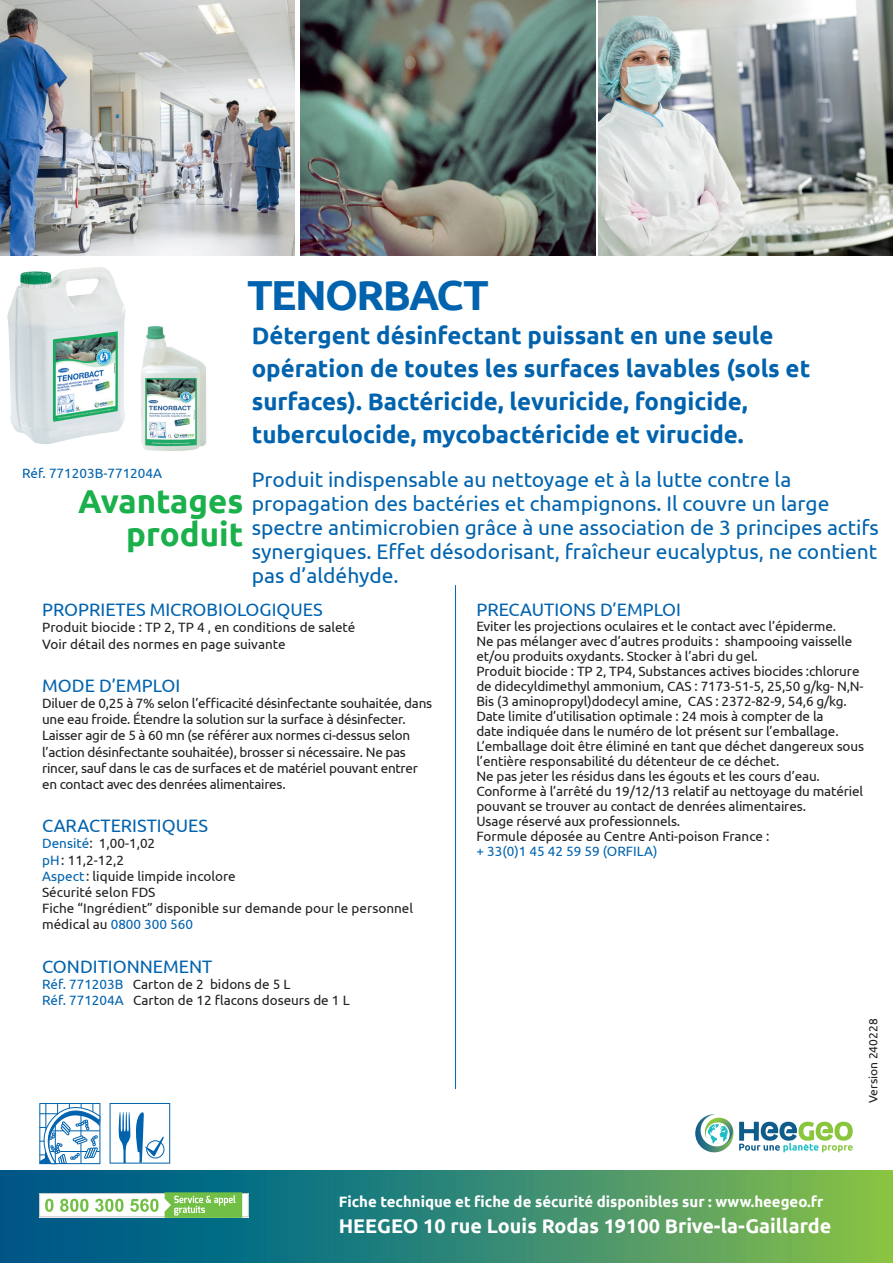
<style>
.page{position:relative;width:893px;height:1263px;background:#fff}
.page>*{position:absolute;margin:0;border:0;box-sizing:border-box;transform-origin:0 0}
.t1{font:700 42px "Ubuntu";letter-spacing:-.04em;color:#0163ae}
.t2{font:700 33px/33px "Ubuntu";color:#1ab04b;text-align:right}
.t3{font:700 24px/33px "Ubuntu";color:#0163ae}
.t4{font:21px/24px "Ubuntu";color:#0163ae}
.t5{font:700 19.8px "Ubuntu";color:#fff}
.t6{font:18px "Ubuntu";color:#0163ae}
.t7{font:700 15px "Ubuntu";color:#fff}
.t8{font:13.5px/15px "Ubuntu";letter-spacing:-.01em;color:#231f20}
.t9{font:13.5px "Ubuntu";color:#0163ae}
.t10{font:12px "Ubuntu";color:#231f20}
.s1{color:#0163ae}
</style>
<div class="page">
<hr style="left:455px;top:585px;width:1px;height:504px;background:#0163ae">
<div style="left:0;top:1170px;width:893px;height:93px;background:linear-gradient(to right,#005194,#82be50)"></div>
<svg style="left:39px;top:1192px;width:210px;height:26px"></svg>
<svg style="left:695px;top:1114px;width:158px;height:39px"></svg>
<img style="left:598px;top:0;width:295px;height:255px">
<img style="left:300px;top:0;width:295px;height:255px">
<img style="left:0;top:0;width:295px;height:255px">
<div style="left:110px;top:1103px;width:60px;height:60px;background:#fff;border:1px solid #0163ae"></div>
<svg style="left:119px;top:1112px;width:45px;height:51px"></svg>
<svg style="left:39px;top:1103px;width:62px;height:61px"></svg>
<img style="left:7px;top:267px;width:118px;height:177px">
<img style="left:141px;top:326px;width:66px;height:125px">
<h1 class="t1" style="left:247px;top:270px;width:243px">TENORBACT</h1>
<p class="t9" style="left:22px;top:465px;width:142px">Réf. 771203B-771204A</p>
<h2 class="t2" style="left:78px;top:485px;width:167px">Avantages produit</h2>
<h3 class="t3" style="left:252px;top:319px;width:560px">Détergent désinfectant puissant en une seule opération de toutes les surfaces lavables (sols et surfaces). Bactéricide, levuricide, fongicide, tuberculocide, mycobactéricide et virucide.</h3>
<p class="t4" style="left:252px;top:467px;width:629px">Produit indispensable au nettoyage et à la lutte contre la propagation des bactéries et champignons. Il couvre un large spectre antimicrobien grâce à une association de 3 principes actifs synergiques. Effet désodorisant, fraîcheur eucalyptus, ne contient pas d’aldéhyde.</p>
<h3 class="t6" style="left:42px;top:599px;width:282px">PROPRIETES MICROBIOLOGIQUES</h3>
<p class="t8" style="left:42px;top:619px;width:315px;line-height:16.2px">Produit biocide : TP 2, TP 4 , en conditions de saleté<br>Voir détail des normes en page suivante</p>
<h3 class="t6" style="left:42px;top:674px;width:140px">MODE D’EMPLOI</h3>
<p class="t8" style="left:42px;top:695px;width:391px;line-height:16.2px">Diluer de 0,25 à 7% selon l’efficacité désinfectante souhaitée, dans une eau froide. Étendre la solution sur la surface à désinfecter.<br>Laisser agir de 5 à 60 mn (se référer aux normes ci-dessus selon l’action désinfectante souhaitée), brosser si nécessaire. Ne pas rincer, sauf dans le cas de surfaces et de matériel pouvant entrer en contact avec des denrées alimentaires.</p>
<h3 class="t6" style="left:42px;top:815px;width:167px">CARACTERISTIQUES</h3>
<p class="t8" style="left:42px;top:835px;width:372px;line-height:16.2px"><span class="s1">Densité</span>: 1,00-1,02<br><span class="s1">pH</span>: 11,2-12,2<br><span class="s1">Aspect</span> : liquide limpide incolore<br>Sécurité selon FDS<br>Fiche “Ingrédient” disponible sur demande pour le personnel médical au <span class="s1">0800 300 560</span></p>
<h3 class="t6" style="left:42px;top:955px;width:172px">CONDITIONNEMENT</h3>
<p class="t8" style="left:42px;top:975px;width:309px;line-height:16.2px"><span class="s1">Réf. 771203B</span> Carton de 2 bidons de 5 L<br><span class="s1">Réf. 771204A</span> Carton de 12 flacons doseurs de 1 L</p>
<h3 class="t6" style="left:476px;top:599px;width:206px">PRECAUTIONS D’EMPLOI</h3>
<p class="t8" style="left:476px;top:618px;width:389px">Eviter les projections oculaires et le contact avec l’épiderme.<br>Ne pas mélanger avec d’autres produits : shampooing vaisselle et/ou produits oxydants. Stocker à l’abri du gel.<br>Produit biocide : TP 2, TP4, Substances actives biocides :chlorure de didecyldimethyl ammonium, CAS : 7173-51-5, 25,50 g/kg- N,N-Bis (3 aminopropyl)dodecyl amine, CAS : 2372-82-9, 54,6 g/kg.<br>Date limite d’utilisation optimale : 24 mois à compter de la<br>date indiquée dans le numéro de lot présent sur l’emballage.<br>L’emballage doit être éliminé en tant que déchet dangereux sous l’entière responsabilité du détenteur de ce déchet.<br>Ne pas jeter les résidus dans les égouts et les cours d’eau.<br>Conforme à l’arrêté du 19/12/13 relatif au nettoyage du matériel pouvant se trouver au contact de denrées alimentaires.<br>Usage réservé aux professionnels.<br>Formule déposée au Centre Anti-poison France :</p>
<p class="t9" style="left:476px;top:843px;width:182px">+ 33(0)1 45 42 59 59 (ORFILA)</p>
<p class="t10" style="left:866px;top:1103px;width:86px;rotate:-90deg">Version 240228</p>
<p class="t7" style="left:339px;top:1192px;width:486px">Fiche technique et fiche de sécurité disponibles sur : www.heegeo.fr</p>
<h3 class="t5" style="left:339px;top:1214px;width:494px">HEEGEO 10 rue Louis Rodas 19100 Brive-la-Gaillarde</h3>
</div>
